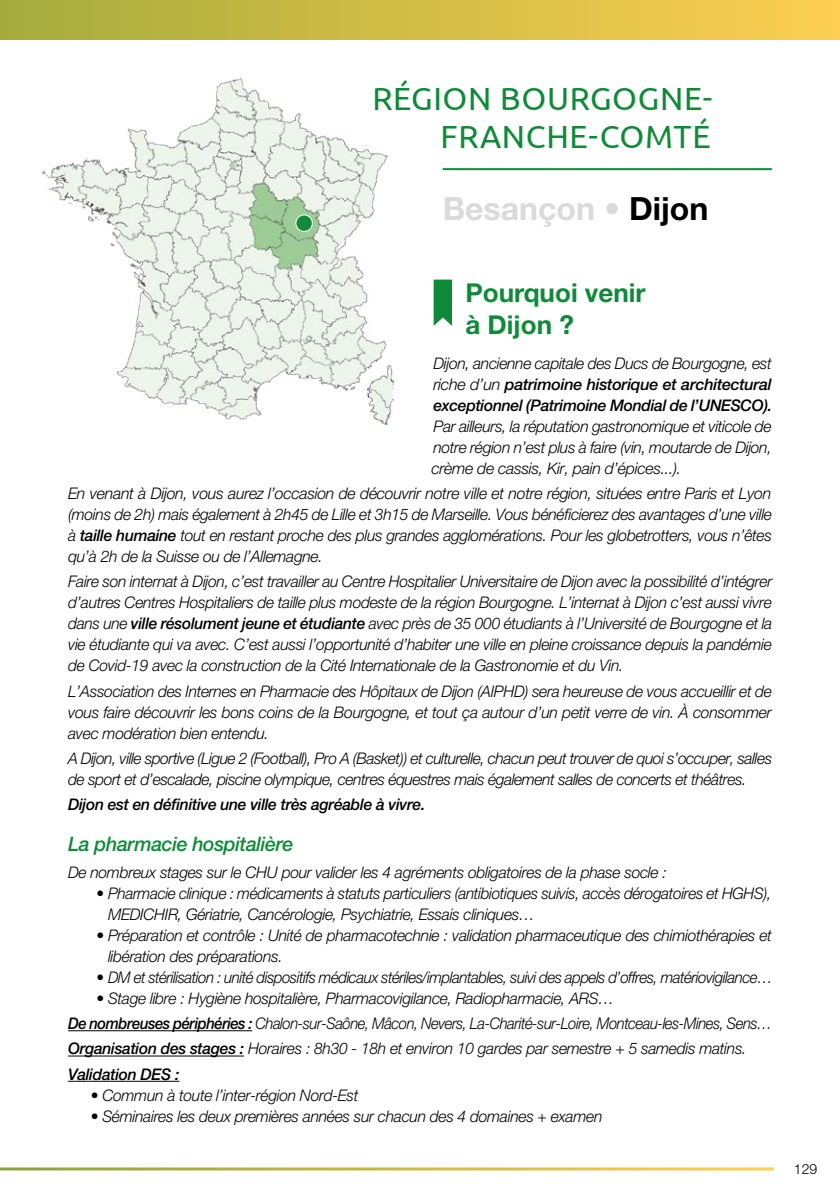
<style>
.page{position:relative;width:840px;height:1191px;background:#fff}
.page>*{position:absolute;margin:0;border:0;box-sizing:border-box;transform-origin:0 0}
.t1{font:32px/38.4px "Ubuntu";letter-spacing:.02em;color:#0e8a38;text-align:right}
.t2{font:700 32px "Helvetica Neue LT Std";color:#dadada}
.t3{font:700 26px/31.2px "Helvetica Neue LT Std";color:#0e8a38}
.t4{font:italic 500 20px "Helvetica Neue LT Std";letter-spacing:-.02em;color:#0e8a38}
.t5{font:italic 300 16px/21px "Helvetica Neue LT Std";letter-spacing:-.02em;color:#000;text-align:justify}
.t6{font:italic 300 16px/21px "Helvetica Neue LT Std";letter-spacing:-.02em;color:#000;scale:.96 1}
.t7{font:italic 500 16px/21px "Helvetica Neue LT Std";letter-spacing:-.02em;color:#000;text-align:justify}
.t8{font:300 14px "Helvetica Neue LT Std";color:#000}
.s1{color:#000}
.s2{font-weight:300}
.s3{font-weight:500}
</style>
<div class="page">
<div style="left:0;top:0;width:839px;height:40px;background:linear-gradient(to right,#a5ac3d,#fecf51)"></div>
<img style="left:42px;top:78px;width:351px;height:346px">
<div style="left:296px;top:215px;width:16px;height:16px;background:#0e8a38;border-radius:50%"></div>
<div style="left:295px;top:215px;width:17px;height:17px;border:1px solid #fff;border-radius:50%"></div>
<hr style="left:442px;top:168px;width:329px;height:2px;background:#0e8a38">
<hr style="left:68px;top:1030px;width:184px;height:1px;background:#000">
<hr style="left:68px;top:1055px;width:176px;height:1px;background:#000">
<hr style="left:68px;top:1080px;width:111px;height:1px;background:#000">
<svg style="left:433px;top:279px;width:19px;height:47px"></svg>
<h1 class="t1" style="left:372px;top:78px;width:341px">RÉGION BOURGOGNE-<br>FRANCHE-COMTÉ</h1>
<h1 class="t2" style="left:442px;top:188px;width:267px">Besançon • <span class="s1">Dijon</span></h1>
<h2 class="t3" style="left:465px;top:277px;width:182px">Pourquoi venir à Dijon ?</h2>
<p class="t7" style="left:433px;top:352px;width:340px"><span class="s2">Dijon, ancienne capitale des Ducs de Bourgogne, est riche d’un</span> patrimoine historique et architectural exceptionnel (Patrimoine Mondial de l’UNESCO).</p>
<p class="t5" style="left:431px;top:415px;width:342px">Par ailleurs, la réputation gastronomique et viticole de notre région n’est plus à faire (vin, moutarde de Dijon, crème de cassis, Kir, pain d’épices...).</p>
<p class="t5" style="left:68px;top:482px;width:705px">En venant à Dijon, vous aurez l’occasion de découvrir notre ville et notre région, situées entre Paris et Lyon (moins de 2h) mais également à 2h45 de Lille et 3h15 de Marseille. Vous bénéficierez des avantages d’une ville à <span class="s3">taille humaine</span> tout en restant proche des plus grandes agglomérations. Pour les globetrotters, vous n’êtes qu’à 2h de la Suisse ou de l’Allemagne.</p>
<p class="t5" style="left:68px;top:571px;width:705px">Faire son internat à Dijon, c’est travailler au Centre Hospitalier Universitaire de Dijon avec la possibilité d’intégrer d’autres Centres Hospitaliers de taille plus modeste de la région Bourgogne. L’internat à Dijon c’est aussi vivre dans une <span class="s3">ville résolument jeune et étudiante</span> avec près de 35 000 étudiants à l’Université de Bourgogne et la vie étudiante qui va avec. C’est aussi l’opportunité d’habiter une ville en pleine croissance depuis la pandémie de Covid-19 avec la construction de la Cité Internationale de la Gastronomie et du Vin.</p>
<p class="t5" style="left:68px;top:680px;width:705px">L’Association des Internes en Pharmacie des Hôpitaux de Dijon (AIPHD) sera heureuse de vous accueillir et de vous faire découvrir les bons coins de la Bourgogne, et tout ça autour d’un petit verre de vin. À consommer avec modération bien entendu.</p>
<p class="t5" style="left:68px;top:747px;width:705px">A Dijon, ville sportive (Ligue 2 (Football), Pro A (Basket)) et culturelle, chacun peut trouver de quoi s’occuper, salles de sport et d’escalade, piscine olympique, centres équestres mais également salles de concerts et théâtres.</p>
<p class="t7" style="left:68px;top:794px;width:358px">Dijon est en définitive une ville très agréable à vivre.</p>
<p class="t4" style="left:68px;top:832px;width:227px">La pharmacie hospitalière</p>
<p class="t5" style="left:68px;top:861px;width:599px">De nombreux stages sur le CHU pour valider les 4 agréments obligatoires de la phase socle :</p>
<p class="t6" style="left:108px;top:882px;width:692px;text-indent:-12px">• Pharmacie clinique : médicaments à statuts particuliers (antibiotiques suivis, accès dérogatoires et HGHS),<br>MEDICHIR, Gériatrie, Cancérologie, Psychiatrie, Essais cliniques…</p>
<p class="t5" style="left:108px;top:924px;width:665px;text-indent:-12px">• Préparation et contrôle : Unité de pharmacotechnie : validation pharmaceutique des chimiothérapies et libération des préparations.</p>
<p class="t6" style="left:96px;top:966px;width:705px">• DM et stérilisation : unité dispositifs médicaux stériles/implantables, suivi des appels d’offres, matériovigilance…</p>
<p class="t5" style="left:68px;top:985px;width:705px;line-height:25.2px;text-align:left;text-indent:28px">• Stage libre : Hygiène hospitalière, Pharmacovigilance, Radiopharmacie, ARS…<br><span class="s3">De nombreuses périphéries :</span> Chalon-sur-Saône, Mâcon, Nevers, La-Charité-sur-Loire, Montceau-les-Mines, Sens… <span class="s3">Organisation des stages :</span> Horaires : 8h30 - 18h et environ 10 gardes par semestre + 5 samedis matins.<br><span class="s3">Validation DES :</span></p>
<p class="t5" style="left:91px;top:1084px;width:269px">• Commun à toute l’inter-région Nord-Est</p>
<p class="t5" style="left:91px;top:1105px;width:513px">• Séminaires les deux premières années sur chacun des 4 domaines + examen</p>
<p class="t8" style="left:793px;top:1160px;width:25px">129</p>
</div>
